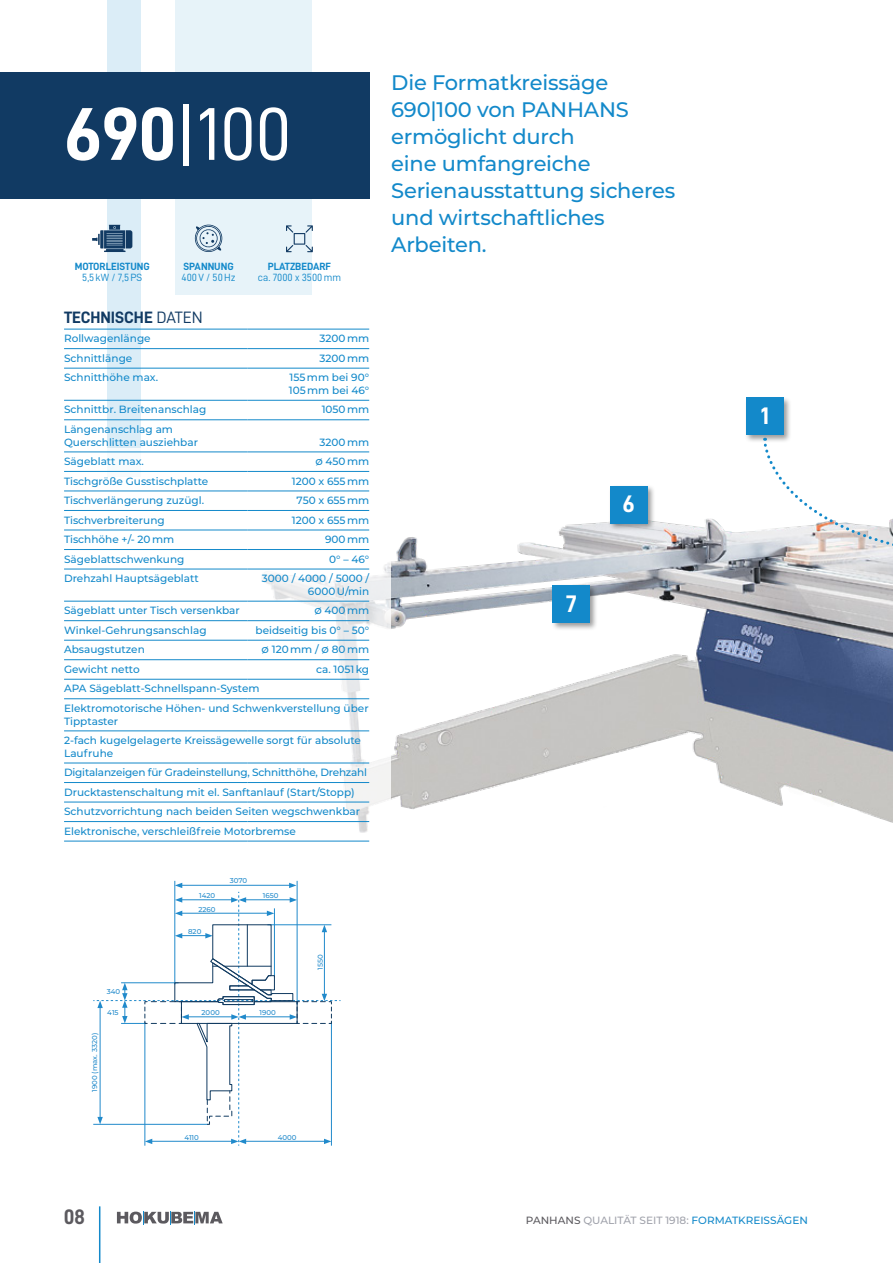
<style>
.page{position:relative;width:893px;height:1263px;background:#fff}
.page>*{position:absolute;margin:0;border:0;box-sizing:border-box;transform-origin:0 0}
.t1{font:75px "D DIN";color:#fff}
.t2{font:24px "D DIN Bold";color:#fff}
.t3{font:500 21px/27px "Montserrat";letter-spacing:-.01em;color:#1389ca}
.t4{font:21px "D DIN Bold";color:#5c5a5f}
.t5{font:16.5px "D DIN Bold";color:#113a63}
.t6{font:500 10.5px/19.5px "Montserrat";color:#1389ca}
.t7{font:500 10.5px "Montserrat";color:#a0a2ab}
.t8{font:10.5px "D DIN";color:#1389ca}
.t9{font:10.5px "D DIN Bold";color:#1389ca}
.t10{font:500 7.05px "Montserrat";color:#218acb}
.s1{font-family:"D DIN Bold"}
.s2{font-family:"D DIN"}
.s3{color:#5c5a5f}
.s4{color:#1389ca}
</style>
<div class="page">
<div style="left:176px;top:0;width:136px;height:295px;background:#e7f3f9"></div>
<div style="left:107px;top:0;width:33px;height:476px;background:#dbedf7"></div>
<hr style="left:99px;top:1206px;width:1px;height:57px;background:#1389ca">
<svg style="left:117px;top:1211px;width:106px;height:13px"></svg>
<img style="left:240px;top:252px;width:653px;height:749px">
<div style="left:80px;top:448px;width:311px;height:398px;background:#fff"></div>
<svg style="left:92px;top:225px;width:40px;height:27px"></svg>
<svg style="left:194px;top:224px;width:28px;height:28px"></svg>
<svg style="left:286px;top:225px;width:27px;height:27px"></svg>
<hr style="left:175px;top:881px;width:1px;height:103px;background:#218acb">
<hr style="left:297px;top:881px;width:1px;height:123px;background:#218acb">
<svg style="left:93px;top:883px;width:247px;height:263px"></svg>
<div style="left:608px;top:484px;width:48px;height:48px;background:#000;opacity:.4"></div>
<div style="left:610px;top:486px;width:37px;height:37px;background:#1389ca"></div>
<div style="left:551px;top:583px;width:47px;height:48px;background:#000;opacity:.4"></div>
<div style="left:553px;top:585px;width:37px;height:37px;background:#1389ca"></div>
<div style="left:744px;top:396px;width:48px;height:47px;background:#000;opacity:.4"></div>
<div style="left:746px;top:398px;width:37px;height:37px;background:#1389ca"></div>
<div style="left:0;top:72px;width:370px;height:126px;background:#113a63"></div>
<svg style="left:762px;top:438px;width:131px;height:117px"></svg>
<hr style="left:64px;top:329px;width:183px;height:1px;background:#1389ca">
<hr style="left:247px;top:329px;width:122px;height:1px;background:#1389ca">
<hr style="left:64px;top:348px;width:183px;height:1px;background:#1389ca">
<hr style="left:247px;top:348px;width:122px;height:1px;background:#1389ca">
<hr style="left:64px;top:368px;width:183px;height:1px;background:#1389ca">
<hr style="left:247px;top:368px;width:122px;height:1px;background:#1389ca">
<hr style="left:64px;top:400px;width:183px;height:1px;background:#1389ca">
<hr style="left:247px;top:400px;width:122px;height:1px;background:#1389ca">
<hr style="left:64px;top:419px;width:183px;height:1px;background:#1389ca">
<hr style="left:247px;top:419px;width:122px;height:1px;background:#1389ca">
<hr style="left:64px;top:452px;width:183px;height:1px;background:#1389ca">
<hr style="left:247px;top:452px;width:122px;height:1px;background:#1389ca">
<hr style="left:64px;top:471px;width:183px;height:1px;background:#1389ca">
<hr style="left:247px;top:471px;width:122px;height:1px;background:#1389ca">
<hr style="left:64px;top:491px;width:183px;height:1px;background:#1389ca">
<hr style="left:247px;top:491px;width:122px;height:1px;background:#1389ca">
<hr style="left:64px;top:549px;width:183px;height:1px;background:#1389ca">
<hr style="left:247px;top:549px;width:122px;height:1px;background:#1389ca">
<hr style="left:64px;top:569px;width:183px;height:1px;background:#1389ca">
<hr style="left:247px;top:569px;width:122px;height:1px;background:#1389ca">
<hr style="left:64px;top:601px;width:183px;height:1px;background:#1389ca">
<hr style="left:247px;top:601px;width:122px;height:1px;background:#1389ca">
<hr style="left:64px;top:620px;width:183px;height:1px;background:#1389ca">
<hr style="left:247px;top:620px;width:122px;height:1px;background:#1389ca">
<hr style="left:64px;top:640px;width:183px;height:1px;background:#1389ca">
<hr style="left:247px;top:640px;width:122px;height:1px;background:#1389ca">
<hr style="left:64px;top:659px;width:183px;height:1px;background:#1389ca">
<hr style="left:247px;top:659px;width:122px;height:1px;background:#1389ca">
<hr style="left:64px;top:679px;width:183px;height:1px;background:#1389ca">
<hr style="left:247px;top:679px;width:122px;height:1px;background:#1389ca">
<hr style="left:64px;top:698px;width:183px;height:1px;background:#1389ca">
<hr style="left:247px;top:698px;width:122px;height:1px;background:#1389ca">
<hr style="left:64px;top:730px;width:183px;height:1px;background:#1389ca">
<hr style="left:247px;top:730px;width:122px;height:1px;background:#1389ca">
<hr style="left:64px;top:763px;width:183px;height:1px;background:#1389ca">
<hr style="left:247px;top:763px;width:122px;height:1px;background:#1389ca">
<hr style="left:64px;top:782px;width:183px;height:1px;background:#1389ca">
<hr style="left:247px;top:782px;width:122px;height:1px;background:#1389ca">
<hr style="left:64px;top:802px;width:183px;height:1px;background:#1389ca">
<hr style="left:247px;top:802px;width:122px;height:1px;background:#1389ca">
<hr style="left:64px;top:821px;width:183px;height:1px;background:#1389ca">
<hr style="left:247px;top:821px;width:122px;height:1px;background:#1389ca">
<hr style="left:64px;top:841px;width:183px;height:1px;background:#1389ca">
<hr style="left:247px;top:841px;width:122px;height:1px;background:#1389ca">
<hr style="left:64px;top:510px;width:183px;height:1px;background:#1389ca">
<hr style="left:247px;top:510px;width:122px;height:1px;background:#1389ca">
<hr style="left:64px;top:530px;width:183px;height:1px;background:#1389ca">
<hr style="left:247px;top:530px;width:122px;height:1px;background:#1389ca">
<h1 class="t1" style="left:64px;top:93px;width:230px"><span class="s1">690</span>|100</h1>
<p class="t9" style="left:75px;top:261px;width:77px">MOTORLEISTUNG</p>
<p class="t8" style="left:82px;top:271px;width:62px">5,5 kW / 7,5PS</p>
<p class="t9" style="left:183px;top:261px;width:52px">SPANNUNG</p>
<p class="t8" style="left:182px;top:271px;width:56px">400V / 50Hz</p>
<p class="t9" style="left:268px;top:261px;width:65px">PLATZBEDARF</p>
<p class="t8" style="left:258px;top:271px;width:85px">ca. 7000 x 3500mm</p>
<h3 class="t5" style="left:64px;top:308px;width:140px">TECHNISCHE <span class="s2">DATEN</span></h3>
<p class="t6" style="left:64px;top:328px;width:88px">Rollwagenlänge</p>
<p class="t6" style="left:320px;top:328px;width:51px">3200 mm</p>
<p class="t6" style="left:64px;top:348px;width:70px">Schnittlänge</p>
<p class="t6" style="left:320px;top:348px;width:51px">3200 mm</p>
<p class="t6" style="left:64px;top:367px;width:96px">Schnitthöhe max.</p>
<p class="t6" style="left:289px;top:371px;width:82px;line-height:12.6px">155 mm bei 90°<br>105 mm bei 46°</p>
<p class="t6" style="left:64px;top:399px;width:144px">Schnittbr. Breitenanschlag</p>
<p class="t6" style="left:322px;top:399px;width:49px">1050 mm</p>
<p class="t6" style="left:64px;top:422px;width:135px;line-height:12.6px">Längenanschlag am<br>Querschlitten ausziehbar</p>
<p class="t6" style="left:320px;top:432px;width:51px">3200 mm</p>
<p class="t6" style="left:64px;top:451px;width:81px">Sägeblatt max.</p>
<p class="t6" style="left:315px;top:451px;width:55px">Ø 450 mm</p>
<p class="t6" style="left:64px;top:471px;width:146px">Tischgröße Gusstischplatte</p>
<p class="t6" style="left:292px;top:471px;width:79px">1200 x 655 mm</p>
<p class="t6" style="left:64px;top:490px;width:141px">Tischverlängerung zuzügl.</p>
<p class="t6" style="left:297px;top:490px;width:74px">750 x 655 mm</p>
<p class="t6" style="left:64px;top:510px;width:102px">Tischverbreiterung</p>
<p class="t6" style="left:292px;top:510px;width:79px">1200 x 655 mm</p>
<p class="t6" style="left:64px;top:529px;width:112px">Tischhöhe +/- 20 mm</p>
<p class="t6" style="left:325px;top:529px;width:46px">900 mm</p>
<p class="t6" style="left:64px;top:549px;width:122px">Sägeblattschwenkung</p>
<p class="t6" style="left:329px;top:549px;width:42px">0° – 46°</p>
<p class="t6" style="left:64px;top:568px;width:136px">Drehzahl Hauptsägeblatt</p>
<p class="t6" style="left:262px;top:572px;width:109px;line-height:12.6px;text-align:right">3000 / 4000 / 5000 /<br>6000 U/min</p>
<p class="t6" style="left:64px;top:600px;width:177px">Sägeblatt unter Tisch versenkbar</p>
<p class="t6" style="left:314px;top:600px;width:56px">Ø 400 mm</p>
<p class="t6" style="left:64px;top:620px;width:144px">Winkel-Gehrungsanschlag</p>
<p class="t6" style="left:256px;top:620px;width:115px">beidseitig bis 0° – 50°</p>
<p class="t6" style="left:64px;top:639px;width:82px">Absaugstutzen</p>
<p class="t6" style="left:262px;top:639px;width:109px">Ø 120 mm / Ø 80 mm</p>
<p class="t6" style="left:64px;top:659px;width:77px">Gewicht netto</p>
<p class="t6" style="left:316px;top:659px;width:55px">ca. 1051 kg</p>
<p class="t6" style="left:64px;top:678px;width:306px">APA Sägeblatt-Schnellspann-System<br>Elektromotorische Höhen- und Schwenkverstellung über</p>
<p class="t6" style="left:64px;top:711px;width:298px">Tipptaster<br>2-fach kugelgelagerte Kreissägewelle sorgt für absolute</p>
<p class="t6" style="left:64px;top:743px;width:305px">Laufruhe<br>Digitalanzeigen für Gradeinstellung, Schnitthöhe, Drehzahl Drucktastenschaltung mit el. Sanftanlauf (Start/Stopp)<br>Schutzvorrichtung nach beiden Seiten wegschwenkbar Elektronische, verschleißfreie Motorbremse</p>
<p class="t10" style="left:230px;top:875px;width:19px">3070</p>
<p class="t10" style="left:199px;top:891px;width:18px">1420</p>
<p class="t10" style="left:263px;top:891px;width:17px">1650</p>
<p class="t10" style="left:199px;top:904px;width:19px">2260</p>
<p class="t10" style="left:90px;top:1092px;width:60px;rotate:-90deg">1900 (max. 3320)</p>
<p class="t10" style="left:107px;top:986px;width:15px">340</p>
<p class="t10" style="left:107px;top:1007px;width:13px">415</p>
<p class="t10" style="left:188px;top:927px;width:15px">820</p>
<p class="t10" style="left:202px;top:1008px;width:20px">2000</p>
<p class="t10" style="left:260px;top:1008px;width:18px">1900</p>
<p class="t10" style="left:315px;top:970px;width:17px;rotate:-90deg">1550</p>
<p class="t10" style="left:184px;top:1132px;width:16px">4110</p>
<p class="t10" style="left:278px;top:1132px;width:20px">4000</p>
<h3 class="t3" style="left:391px;top:68px;width:286px">Die Formatkreissäge<br>690|100 von PANHANS ermöglicht durch<br>eine umfangreiche<br>Serienausstattung sicheres und wirtschaftliches<br>Arbeiten.</h3>
<h2 class="t2" style="left:566px;top:590px;width:12px">7</h2>
<h2 class="t2" style="left:623px;top:491px;width:14px">6</h2>
<h2 class="t2" style="left:761px;top:402px;width:10px">1</h2>
<h3 class="t4" style="left:64px;top:1205px;width:23px">08</h3>
<p class="t7" style="left:526px;top:1213px;width:283px"><span class="s3">PANHANS</span> QUALITÄT SEIT 1918: <span class="s4">FORMATKREISSÄGEN</span></p>
</div>
